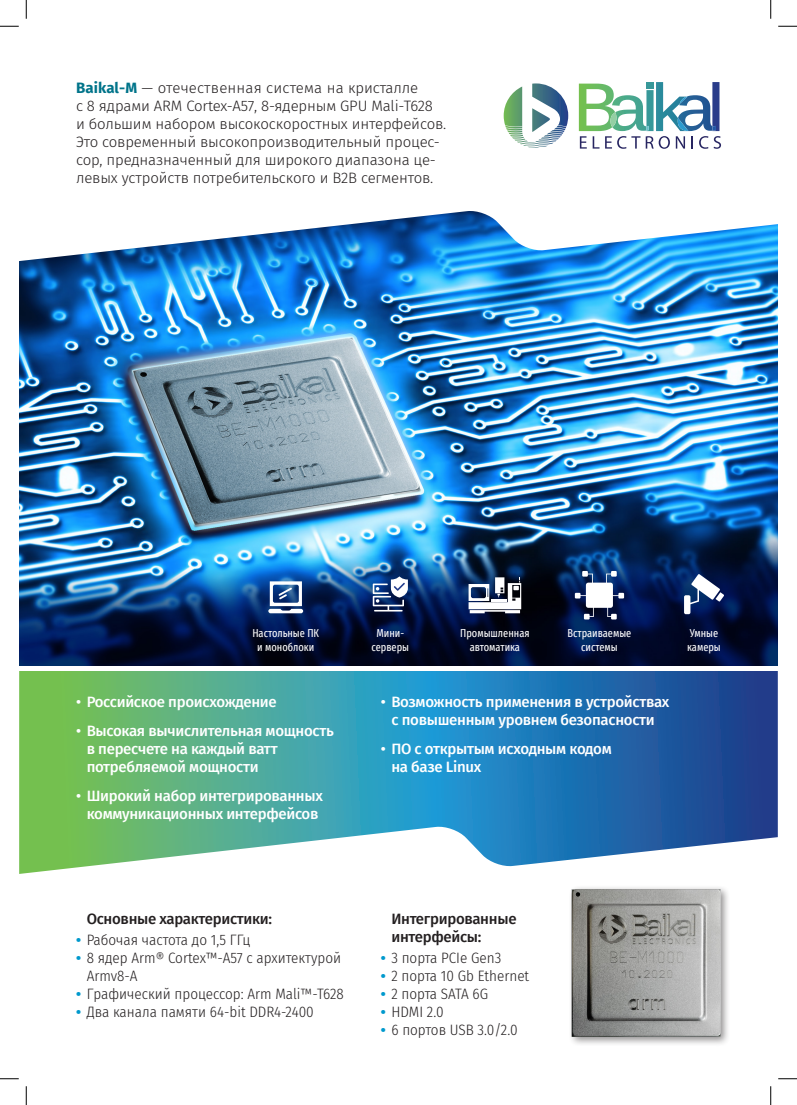
<style>
.page{position:relative;width:797px;height:1105px;background:#fff}
.page>*{position:absolute;margin:0;border:0;box-sizing:border-box;transform-origin:0 0}
.t1{font:300 15px/18px "Fira Sans";letter-spacing:-.01em;color:#231f20}
.t2{font:500 15px/18px "Fira Sans";letter-spacing:-.02em;color:#fff}
.t3{font:300 15px/18px "Fira Sans Condensed";color:#231f20}
.t4{font:500 15px/18px "Fira Sans";letter-spacing:-.02em;color:#231f20}
.t5{font:extra-condensed 11.25px/13.5px "Fira Sans";color:#fff;text-align:center}
.s1{font-weight:700;color:#01748a}
.s2{font-weight:700;color:#0099cd}
</style>
<div class="page">
<svg style="left:19px;top:671px;width:758px;height:203px;background:#529ca6"></svg>
<img style="left:19px;top:274px;width:758px;height:392px">
<svg style="left:268px;top:581px;width:35px;height:32px"></svg>
<svg style="left:373px;top:576px;width:35px;height:35px"></svg>
<svg style="left:468px;top:577px;width:53px;height:36px"></svg>
<svg style="left:684px;top:574px;width:40px;height:40px"></svg>
<svg style="left:575px;top:571px;width:49px;height:48px"></svg>
<svg style="left:19px;top:84px;width:758px;height:190px"></svg>
<svg style="left:579px;top:82px;width:142px;height:67px"></svg>
<svg style="left:503px;top:83px;width:65px;height:65px"></svg>
<img style="left:571px;top:887px;width:157px;height:157px">
<svg style="left:0;top:25px;width:19px;height:2px"></svg>
<svg style="left:778px;top:25px;width:19px;height:2px"></svg>
<svg style="left:0;top:1078px;width:19px;height:1px"></svg>
<svg style="left:778px;top:1078px;width:19px;height:1px"></svg>
<svg style="left:25px;top:0;width:2px;height:19px"></svg>
<svg style="left:25px;top:1086px;width:2px;height:19px"></svg>
<svg style="left:770px;top:0;width:1px;height:19px"></svg>
<svg style="left:770px;top:1086px;width:1px;height:19px"></svg>
<p class="t1" style="left:76px;top:78px;width:372px"><span class="s1">Baikal-M</span> — отечественная система на кристалле<br>с 8 ядрами ARM Cortex-A57, 8-ядерным GPU Mali-T628<br>и большим набором высокоскоростных интерфейсов.<br>Это современный высокопроизводительный процес&shy;сор, предназначенный для широкого диапазона це&shy;левых устройств потребительского и B2B сегментов.</p>
<p class="t5" style="left:252px;top:626px;width:68px">Настольные ПК и моноблоки</p>
<p class="t5" style="left:371px;top:626px;width:39px">Мини&shy;серверы</p>
<p class="t5" style="left:460px;top:626px;width:71px">Промышленная автоматика</p>
<p class="t5" style="left:567px;top:626px;width:65px">Встраиваемые системы</p>
<p class="t5" style="left:687px;top:626px;width:35px;text-align:left">Умные камеры</p>
<p class="t2" style="left:76px;top:692px;width:202px">• Российское происхождение</p>
<p class="t2" style="left:87px;top:721px;width:249px;text-indent:-11px">• Высокая вычислительная мощность в пересчете на каждый ватт потребляемой мощности</p>
<p class="t2" style="left:76px;top:786px;width:248px;text-align:center">• Широкий набор интегрированных коммуникационных интерфейсов</p>
<p class="t4" style="left:87px;top:909px;width:187px">Основные характеристики:</p>
<p class="t3" style="left:76px;top:931px;width:176px"><span class="s2">•</span> Рабочая частота до 1,5 ГГц</p>
<p class="t3" style="left:87px;top:949px;width:256px;text-indent:-11px"><span class="s2">•</span> 8 ядер Arm® Cortex™-A57 с архитектурой<br>Armv8-A</p>
<p class="t3" style="left:76px;top:985px;width:269px"><span class="s2">•</span> Графический процессор: Arm Mali™-T628</p>
<p class="t3" style="left:76px;top:1003px;width:239px"><span class="s2">•</span> Два канала памяти 64-bit DDR4-2400</p>
<p class="t2" style="left:381px;top:692px;width:290px;text-align:center">• Возможность применения в устройствах с повышенным уровнем безопасности</p>
<p class="t2" style="left:391px;top:739px;width:222px;text-indent:-11px">• ПО с открытым исходным кодом на базе Linux</p>
<p class="t4" style="left:391px;top:909px;width:127px">Интегрированные интерфейсы:</p>
<p class="t3" style="left:381px;top:949px;width:122px"><span class="s2">•</span> 3 порта PCIe Gen3</p>
<p class="t3" style="left:381px;top:967px;width:150px"><span class="s2">•</span> 2 порта 10 Gb Ethernet</p>
<p class="t3" style="left:381px;top:985px;width:109px"><span class="s2">•</span> 2 порта SATA 6G</p>
<p class="t3" style="left:381px;top:1003px;width:64px"><span class="s2">•</span> HDMI 2.0</p>
<p class="t3" style="left:381px;top:1021px;width:138px"><span class="s2">•</span> 6 портов USB 3.0/2.0</p>
</div>
